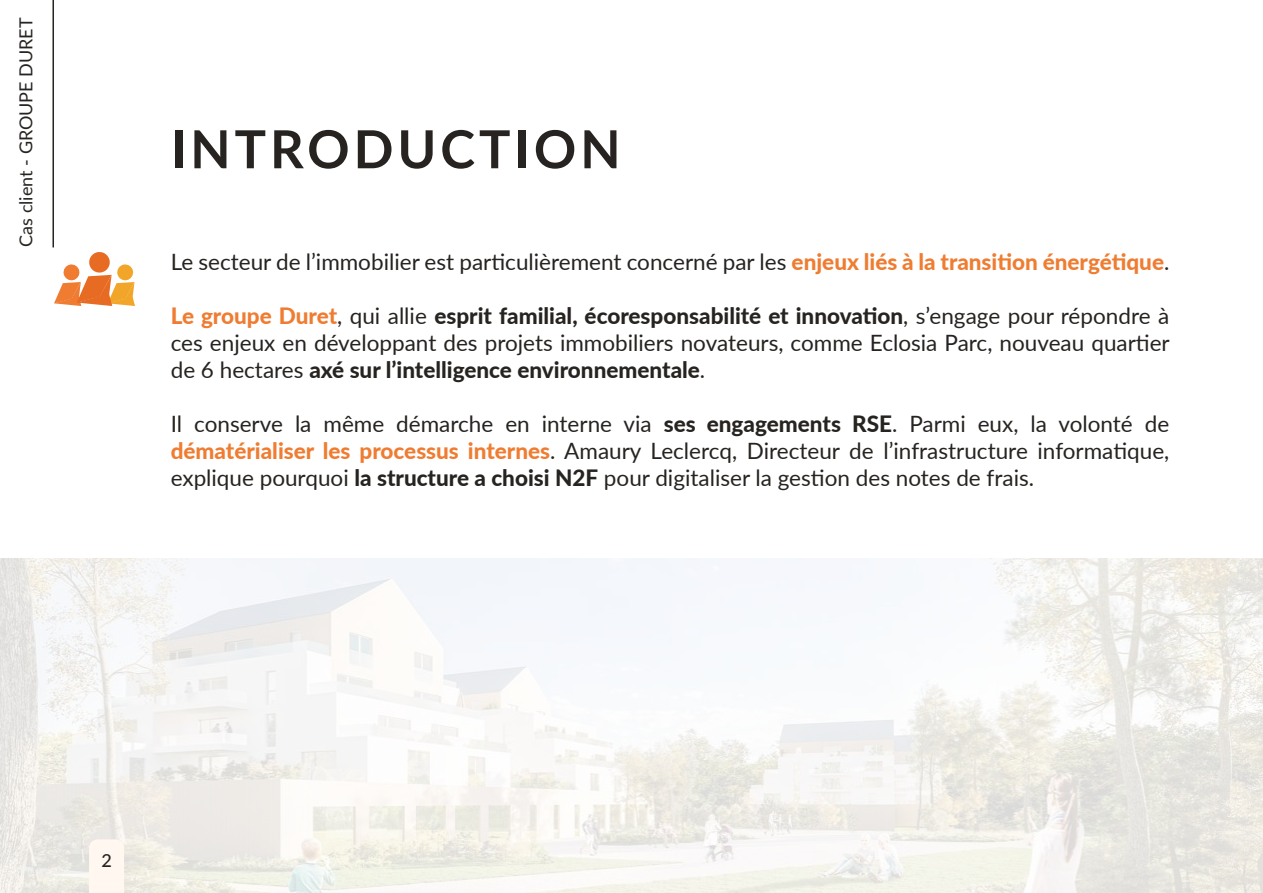
<style>
.page{position:relative;width:1263px;height:893px;background:#fff}
.page>*{position:absolute;margin:0;border:0;box-sizing:border-box;transform-origin:0 0}
.t1{font:700 52.5px "Lato";letter-spacing:.075em;color:#262320}
.t2{font:22.5px/27px "Lato";color:#262320;text-align:justify}
.t3{font:18px "Lato";color:#262320}
.t4{font:500 18px "Lato";color:#262320}
.s1{font-weight:800;color:#ef7c31}
.s2{font-weight:800}
</style>
<div class="page">
<hr style="left:53px;top:0;width:1px;height:247px;background:#262320">
<svg style="left:54px;top:252px;width:81px;height:54px"></svg>
<img style="left:0;top:558px;width:1263px;height:335px">
<div style="left:89px;top:839px;width:35px;height:54px;background:#fff7f0"></div>
<p class="t3" style="left:13px;top:247px;width:231px;rotate:-90deg">Cas client - GROUPE DURET</p>
<h1 class="t1" style="left:171px;top:111px;width:451px">INTRODUCTION</h1>
<p class="t2" style="left:171px;top:247px;width:1000px">Le secteur de l’immobilier est particulièrement concerné par les <span class="s1">enjeux liés à la transition énergétique</span>.</p>
<p class="t2" style="left:171px;top:301px;width:1000px"><span class="s1">Le groupe Duret</span>, qui allie <span class="s2">esprit familial, écoresponsabilité et innovation</span>, s’engage pour répondre à ces enjeux en développant des projets immobiliers novateurs, comme Eclosia Parc, nouveau quartier de 6 hectares <span class="s2">axé sur l’intelligence environnementale</span>.</p>
<p class="t2" style="left:171px;top:409px;width:1000px">Il conserve la même démarche en interne via <span class="s2">ses engagements RSE</span>. Parmi eux, la volonté de <span class="s1">dématérialiser les processus internes</span>. Amaury Leclercq, Directeur de l’infrastructure informatique, explique pourquoi <span class="s2">la structure a choisi N2F</span> pour digitaliser la gestion des notes de frais.</p>
<p class="t4" style="left:101px;top:847px;width:12px">2</p>
</div>
